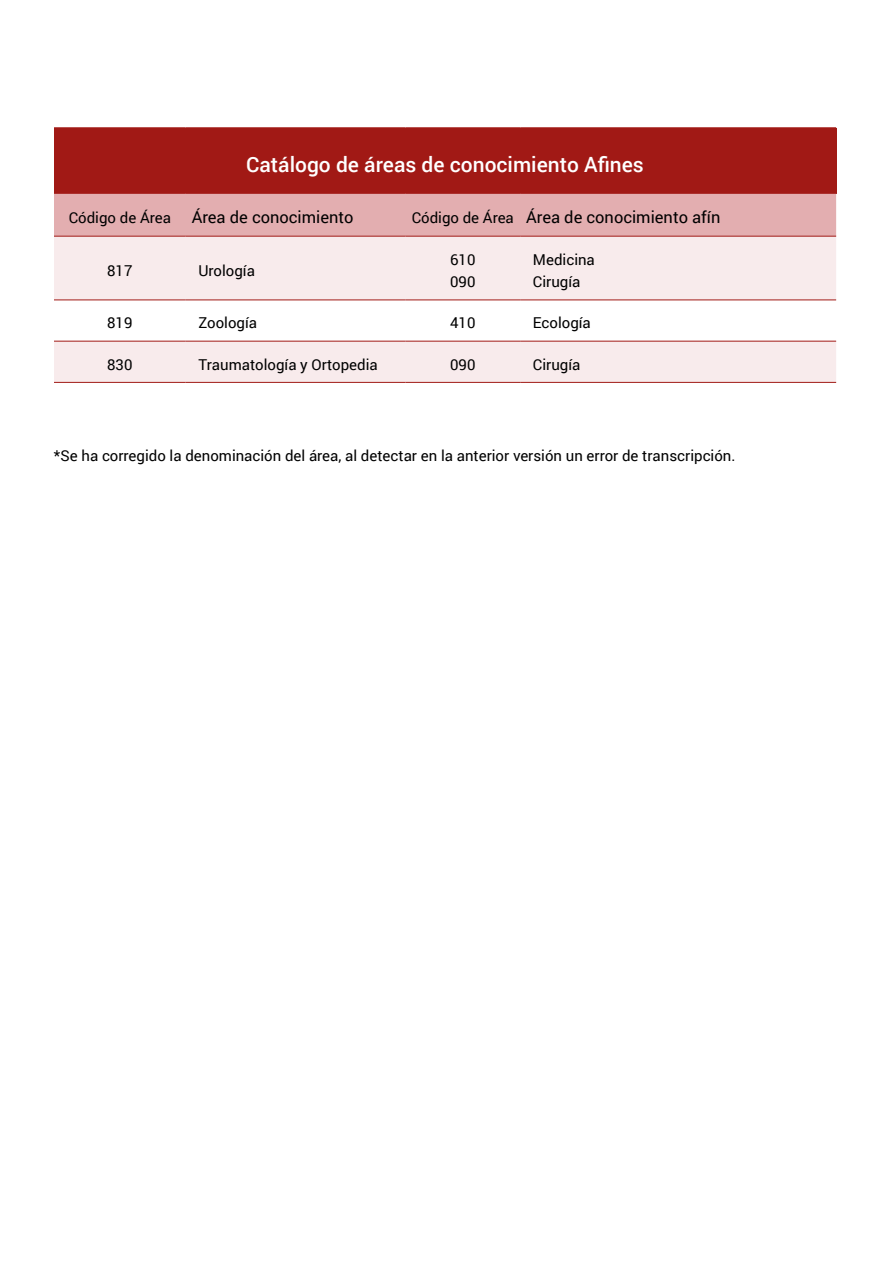
<style>
.page{position:relative;width:893px;height:1263px;background:#fff}
.page>*{position:absolute;margin:0;border:0;box-sizing:border-box;transform-origin:0 0}
.t1{font:500 21px "Roboto";color:#fff}
.t2{font:16.5px "Roboto";color:#000}
.t3{font:15px/22.5px "Roboto";color:#000}
.s1{font-size:15px}
</style>
<div class="page">
<div style="left:54px;top:128px;width:782px;height:65px;background:#a11915"></div>
<div style="left:54px;top:194px;width:782px;height:42px;background:#e3aeb0"></div>
<div style="left:54px;top:237px;width:782px;height:145px;background:#f8ebec"></div>
<svg style="left:54px;top:301px;width:782px;height:40px"></svg>
<hr style="left:54px;top:127px;width:132px;height:1px;background:#a11915">
<hr style="left:186px;top:127px;width:219px;height:1px;background:#a11915">
<hr style="left:405px;top:127px;width:115px;height:1px;background:#a11915">
<hr style="left:520px;top:127px;width:316px;height:1px;background:#a11915">
<hr style="left:54px;top:193px;width:132px;height:1px;background:#a11915">
<hr style="left:186px;top:193px;width:219px;height:1px;background:#a11915">
<hr style="left:405px;top:193px;width:115px;height:1px;background:#a11915">
<hr style="left:520px;top:193px;width:316px;height:1px;background:#a11915">
<hr style="left:54px;top:236px;width:132px;height:1px;background:#a11915">
<hr style="left:186px;top:236px;width:219px;height:1px;background:#a11915">
<hr style="left:405px;top:236px;width:115px;height:1px;background:#a11915">
<hr style="left:520px;top:236px;width:316px;height:1px;background:#a11915">
<hr style="left:54px;top:300px;width:132px;height:1px;background:#a11915">
<hr style="left:186px;top:300px;width:219px;height:1px;background:#a11915">
<hr style="left:405px;top:300px;width:115px;height:1px;background:#a11915">
<hr style="left:520px;top:300px;width:316px;height:1px;background:#a11915">
<hr style="left:54px;top:341px;width:132px;height:1px;background:#a11915">
<hr style="left:186px;top:341px;width:219px;height:1px;background:#a11915">
<hr style="left:405px;top:341px;width:115px;height:1px;background:#a11915">
<hr style="left:520px;top:341px;width:316px;height:1px;background:#a11915">
<hr style="left:54px;top:382px;width:132px;height:1px;background:#a11915">
<hr style="left:186px;top:382px;width:219px;height:1px;background:#a11915">
<hr style="left:405px;top:382px;width:115px;height:1px;background:#a11915">
<hr style="left:520px;top:382px;width:316px;height:1px;background:#a11915">
<h1 class="t1" style="left:246px;top:149px;width:399px">Catálogo de áreas de conocimiento Afines</h1>
<p class="t3" style="left:69px;top:205px;width:104px">Código de Área</p>
<p class="t2" style="left:192px;top:206px;width:163px">Área de conocimiento</p>
<p class="t2" style="left:412px;top:206px;width:310px"><span class="s1">Código de Área</span> Área de conocimiento afín</p>
<p class="t3" style="left:107px;top:259px;width:27px">817</p>
<p class="t3" style="left:198px;top:259px;width:58px">Urología</p>
<p class="t3" style="left:450px;top:247px;width:27px">610<br>090</p>
<p class="t3" style="left:533px;top:247px;width:63px">Medicina<br>Cirugía</p>
<p class="t3" style="left:107px;top:311px;width:27px">819</p>
<p class="t3" style="left:198px;top:311px;width:60px">Zoología</p>
<p class="t3" style="left:450px;top:311px;width:27px">410</p>
<p class="t3" style="left:533px;top:311px;width:59px">Ecología</p>
<p class="t3" style="left:107px;top:352px;width:27px">830</p>
<p class="t3" style="left:198px;top:352px;width:181px">Traumatología y Ortopedia</p>
<p class="t3" style="left:450px;top:352px;width:27px">090</p>
<p class="t3" style="left:533px;top:352px;width:49px">Cirugía</p>
<p class="t3" style="left:54px;top:443px;width:683px">*Se ha corregido la denominación del área, al detectar en la anterior versión un error de transcripción.</p>
</div>
